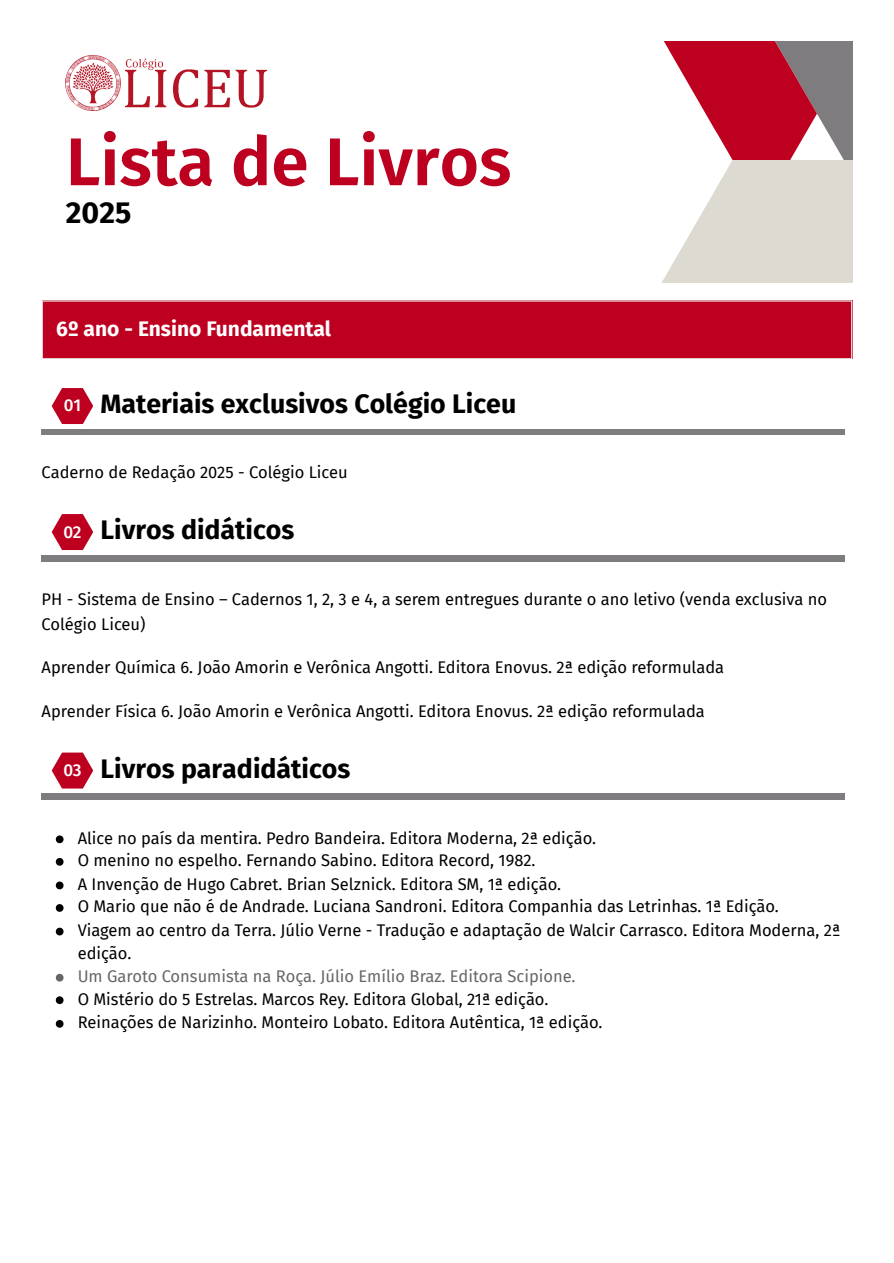
<style>
.page{position:relative;width:894px;height:1263px;background:#fff}
.page>*{position:absolute;margin:0;border:0;box-sizing:border-box;transform-origin:0 0}
.t1{font:600 67.5px "Fira Sans";color:#be0020}
.t2{font:700 30.3px "Fira Sans";color:#000}
.t3{font:700 26.7px "Fira Sans";color:#000}
.t4{font:700 21px "Fira Sans";color:#fff}
.t5{font:500 17.1px "Fira Sans";color:#fff}
.t6{font:16.5px/24.8px "Fira Sans";color:#000}
.t7{font:16.5px "Fira Sans";color:#666}
</style>
<div class="page">
<svg style="left:664px;top:42px;width:188px;height:118px"></svg>
<svg style="left:662px;top:160px;width:190px;height:122px;fill:#dddad1"></svg>
<img style="left:66px;top:56px;width:200px;height:55px">
<div style="left:42px;top:301px;width:809px;height:58px;background:#be0020"></div>
<hr style="left:42px;top:302px;width:1px;height:56px;background:#fff">
<hr style="left:850px;top:302px;width:2px;height:56px;background:#fff">
<hr style="left:42px;top:300px;width:810px;height:2px;background:#fff">
<hr style="left:42px;top:358px;width:810px;height:1px;background:#fff">
<svg style="left:52px;top:388px;width:41px;height:36px"></svg>
<div style="left:42px;top:429px;width:803px;height:5px;background:#7e7c7e"></div>
<svg style="left:52px;top:514px;width:41px;height:36px"></svg>
<div style="left:42px;top:555px;width:803px;height:7px;background:#7e7c7e"></div>
<svg style="left:52px;top:753px;width:41px;height:35px"></svg>
<div style="left:42px;top:793px;width:803px;height:7px;background:#7e7c7e"></div>
<svg style="left:56px;top:835px;width:7px;height:8px"></svg>
<svg style="left:56px;top:858px;width:7px;height:8px"></svg>
<svg style="left:56px;top:882px;width:7px;height:7px"></svg>
<svg style="left:56px;top:904px;width:7px;height:8px"></svg>
<svg style="left:56px;top:928px;width:7px;height:7px"></svg>
<svg style="left:56px;top:974px;width:7px;height:7px"></svg>
<svg style="left:56px;top:996px;width:7px;height:8px"></svg>
<svg style="left:56px;top:1020px;width:7px;height:8px"></svg>
<p class="t1" style="left:66px;top:122px;width:447px">Lista de Livros</p>
<p class="t2" style="left:66px;top:195px;width:67px">2025</p>
<p class="t4" style="left:56px;top:317px;width:276px">6º ano - Ensino Fundamental</p>
<p class="t5" style="left:64px;top:395px;width:19px">01</p>
<p class="t3" style="left:100px;top:388px;width:417px">Materiais exclusivos Colégio Liceu</p>
<p class="t6" style="left:42px;top:460px;width:307px">Caderno de Redação 2025 - Colégio Liceu</p>
<p class="t5" style="left:63px;top:521px;width:20px">02</p>
<p class="t3" style="left:100px;top:514px;width:195px">Livros didáticos</p>
<p class="t6" style="left:42px;top:587px;width:786px">PH - Sistema de Ensino – Cadernos 1, 2, 3 e 4, a serem entregues durante o ano letivo (venda exclusiva no<br>Colégio Liceu)</p>
<p class="t6" style="left:42px;top:655px;width:683px">Aprender Química 6. João Amorin e Verônica Angotti. Editora Enovus. 2ª edição reformulada</p>
<p class="t6" style="left:42px;top:699px;width:664px">Aprender Física 6. João Amorin e Verônica Angotti. Editora Enovus. 2ª edição reformulada</p>
<p class="t5" style="left:63px;top:760px;width:20px">03</p>
<p class="t3" style="left:100px;top:753px;width:251px">Livros paradidáticos</p>
<p class="t6" style="left:78px;top:826px;width:519px">Alice no país da mentira. Pedro Bandeira. Editora Moderna, 2ª edição.</p>
<p class="t6" style="left:78px;top:848px;width:459px">O menino no espelho. Fernando Sabino. Editora Record, 1982.</p>
<p class="t6" style="left:78px;top:872px;width:485px">A Invenção de Hugo Cabret. Brian Selznick. Editora SM, 1ª edição.</p>
<p class="t6" style="left:78px;top:894px;width:702px">O Mario que não é de Andrade. Luciana Sandroni. Editora Companhia das Letrinhas. 1ª Edição.</p>
<p class="t6" style="left:78px;top:919px;width:763px;line-height:22.5px">Viagem ao centro da Terra. Júlio Verne - Tradução e adaptação de Walcir Carrasco. Editora Moderna, 2ª edição.</p>
<p class="t7" style="left:78px;top:967px;width:499px">Um Garoto Consumista na Roça. Júlio Emílio Braz. Editora Scipione.</p>
<p class="t6" style="left:78px;top:987px;width:472px">O Mistério do 5 Estrelas. Marcos Rey. Editora Global, 21ª edição.</p>
<p class="t6" style="left:78px;top:1010px;width:526px">Reinações de Narizinho. Monteiro Lobato. Editora Autêntica, 1ª edição.</p>
</div>
